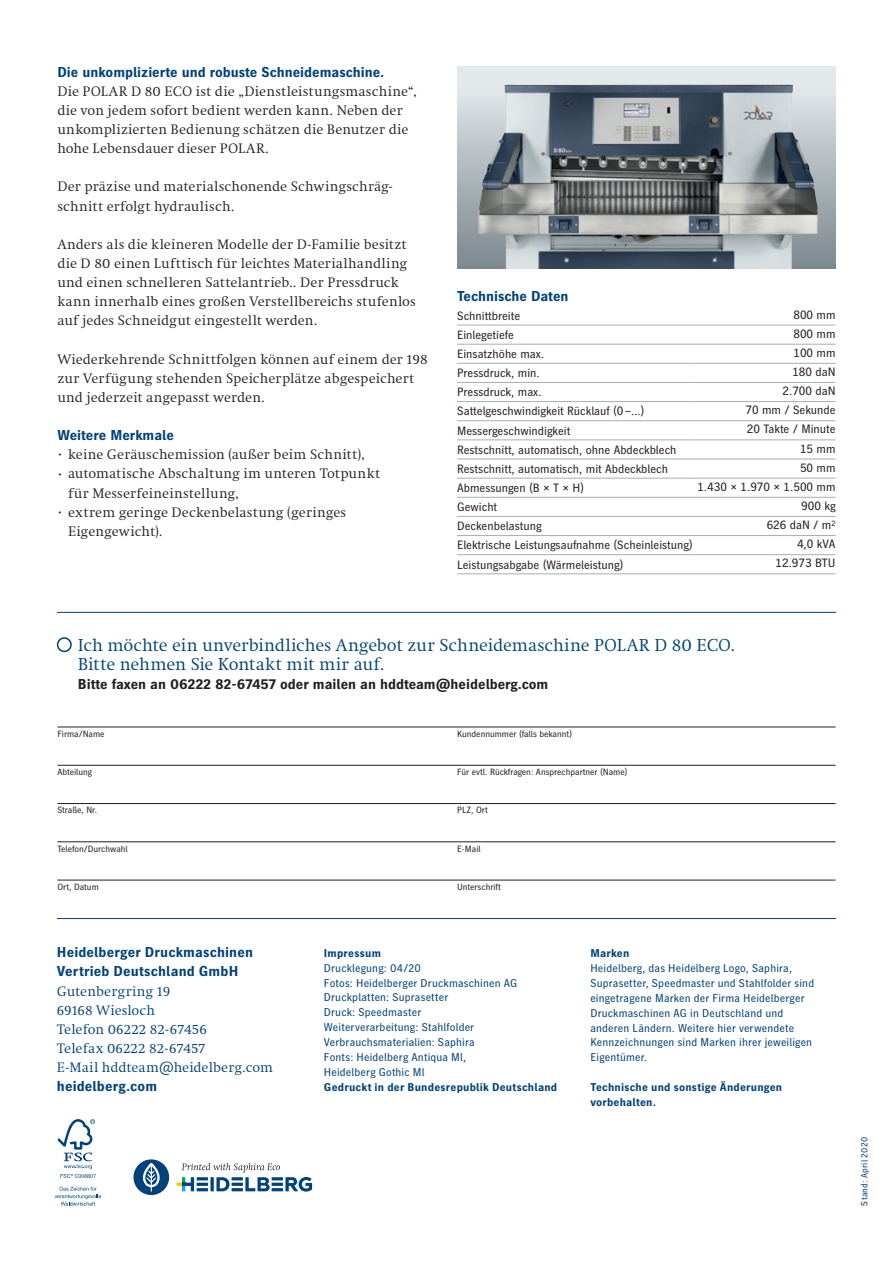
<style>
.page{position:relative;width:893px;height:1263px;background:#fff}
.page>*{position:absolute;margin:0;border:0;box-sizing:border-box;transform-origin:0 0}
.t1{font:18px/19.2px "Heidelberg Antiqua ML";color:#004279}
.t2{font:14.25px/19.2px "Heidelberg Antiqua ML";letter-spacing:.01em;color:#231f20}
.t3{font:700 14.25px/19.2px "Heidelberg Gothic Ml";color:#004279}
.t4{font:14.25px/19.2px "Heidelberg Antiqua ML";letter-spacing:.005em;color:#004279}
.t5{font:700 14.25px "Heidelberg Gothic Ml";color:#231f20}
.t6{font:12px "Heidelberg Gothic Ml";color:#231f20}
.t7{font:11.25px/14.9px "Heidelberg Gothic Ml";letter-spacing:.015em;color:#004279}
.t8{font:700 11.25px/14.9px "Heidelberg Gothic Ml";letter-spacing:.02em;color:#004279}
.t9{font:9px "Heidelberg Gothic Ml";color:#231f20}
.t10{font:9px "Heidelberg Gothic Ml";letter-spacing:.025em;color:#004279}
.s1{font-size:7.5px}
</style>
<div class="page">
<svg style="left:133px;top:1159px;width:36px;height:36px"></svg>
<svg style="left:176px;top:1163px;width:136px;height:28px"></svg>
<svg style="left:57px;top:1119px;width:39px;height:59px"></svg>
<svg style="left:55px;top:1187px;width:46px;height:19px"></svg>
<div style="left:457px;top:67px;width:379px;height:202px;background:linear-gradient(to bottom,#ebeff2,#7b878e)"></div>
<img style="left:479px;top:85px;width:339px;height:184px">
<hr style="left:57px;top:918px;width:779px;height:1px;background:#004279">
<hr style="left:57px;top:612px;width:779px;height:1px;background:#004279">
<hr style="left:457px;top:325px;width:238px;height:1px;background:#a2b0b7">
<hr style="left:695px;top:325px;width:141px;height:1px;background:#a2b0b7">
<hr style="left:457px;top:344px;width:238px;height:1px;background:#a2b0b7">
<hr style="left:695px;top:344px;width:141px;height:1px;background:#a2b0b7">
<hr style="left:457px;top:363px;width:238px;height:1px;background:#a2b0b7">
<hr style="left:695px;top:363px;width:141px;height:1px;background:#a2b0b7">
<hr style="left:457px;top:382px;width:238px;height:1px;background:#a2b0b7">
<hr style="left:695px;top:382px;width:141px;height:1px;background:#a2b0b7">
<hr style="left:457px;top:401px;width:238px;height:1px;background:#a2b0b7">
<hr style="left:695px;top:401px;width:141px;height:1px;background:#a2b0b7">
<hr style="left:457px;top:420px;width:238px;height:1px;background:#a2b0b7">
<hr style="left:695px;top:420px;width:141px;height:1px;background:#a2b0b7">
<hr style="left:457px;top:440px;width:238px;height:1px;background:#a2b0b7">
<hr style="left:695px;top:440px;width:141px;height:1px;background:#a2b0b7">
<hr style="left:457px;top:459px;width:238px;height:1px;background:#a2b0b7">
<hr style="left:695px;top:459px;width:141px;height:1px;background:#a2b0b7">
<hr style="left:457px;top:478px;width:238px;height:1px;background:#a2b0b7">
<hr style="left:695px;top:478px;width:141px;height:1px;background:#a2b0b7">
<hr style="left:457px;top:497px;width:238px;height:1px;background:#a2b0b7">
<hr style="left:695px;top:497px;width:141px;height:1px;background:#a2b0b7">
<hr style="left:457px;top:516px;width:238px;height:1px;background:#a2b0b7">
<hr style="left:695px;top:516px;width:141px;height:1px;background:#a2b0b7">
<hr style="left:457px;top:535px;width:238px;height:1px;background:#a2b0b7">
<hr style="left:695px;top:535px;width:141px;height:1px;background:#a2b0b7">
<hr style="left:457px;top:554px;width:238px;height:1px;background:#a2b0b7">
<hr style="left:695px;top:554px;width:141px;height:1px;background:#a2b0b7">
<hr style="left:457px;top:573px;width:238px;height:1px;background:#a2b0b7">
<hr style="left:695px;top:573px;width:141px;height:1px;background:#a2b0b7">
<hr style="left:57px;top:727px;width:779px;height:1px;background:#231f20">
<hr style="left:57px;top:765px;width:779px;height:1px;background:#231f20">
<hr style="left:57px;top:803px;width:779px;height:1px;background:#231f20">
<hr style="left:57px;top:841px;width:779px;height:1px;background:#231f20">
<hr style="left:57px;top:880px;width:779px;height:1px;background:#231f20">
<div style="left:57px;top:637px;width:15px;height:15px;border:2px solid #004279;border-radius:50%"></div>
<p class="t3" style="left:57px;top:62px;width:328px">Die unkomplizierte und robuste Schneidemaschine.</p>
<p class="t2" style="left:57px;top:82px;width:361px">Die POLAR D 80 ECO ist die „Dienstleistungsmaschine“, die von jedem sofort bedient werden kann. Neben der unkomplizierten Bedienung schätzen die Benutzer die hohe Lebensdauer dieser POLAR.</p>
<p class="t2" style="left:57px;top:177px;width:337px">Der präzise und materialschonende Schwingschräg&shy;schnitt erfolgt hydraulisch.</p>
<p class="t2" style="left:57px;top:235px;width:360px">Anders als die kleineren Modelle der D-Familie besitzt die D 80 einen Lufttisch für leichtes Materialhandling und einen schnelleren Sattelantrieb.. Der Pressdruck kann innerhalb eines großen Verstellbereichs stufenlos auf jedes Schneidgut eingestellt werden.</p>
<p class="t2" style="left:57px;top:349px;width:372px">Wiederkehrende Schnittfolgen können auf einem der 198 zur Verfügung stehenden Speicherplätze abgespeichert und jederzeit angepasst werden.</p>
<p class="t3" style="left:57px;top:426px;width:118px">Weitere Merkmale</p>
<p class="t2" style="left:57px;top:445px;width:309px"><span class="s1">•</span> keine Geräuschemission (außer beim Schnitt),</p>
<p class="t2" style="left:68px;top:464px;width:314px;text-indent:-11px"><span class="s1">•</span> automatische Abschaltung im unteren Totpunkt für Messerfeineinstellung,</p>
<p class="t2" style="left:68px;top:502px;width:280px;text-indent:-11px"><span class="s1">•</span> extrem geringe Deckenbelastung (geringes<br>Eigengewicht).</p>
<p class="t3" style="left:457px;top:287px;width:113px">Technische Daten</p>
<p class="t6" style="left:457px;top:309px;width:65px">Schnittbreite</p>
<p class="t6" style="left:793px;top:308px;width:44px">800 mm</p>
<p class="t6" style="left:457px;top:328px;width:58px">Einlegetiefe</p>
<p class="t6" style="left:793px;top:327px;width:44px">800 mm</p>
<p class="t6" style="left:457px;top:347px;width:89px">Einsatzhöhe max.</p>
<p class="t6" style="left:793px;top:346px;width:44px">100 mm</p>
<p class="t6" style="left:457px;top:366px;width:84px">Pressdruck, min.</p>
<p class="t6" style="left:792px;top:365px;width:45px">180 daN</p>
<p class="t6" style="left:457px;top:385px;width:86px">Pressdruck, max.</p>
<p class="t6" style="left:782px;top:384px;width:55px">2.700 daN</p>
<p class="t6" style="left:457px;top:405px;width:189px">Sattelgeschwindigkeit Rücklauf (0–...)</p>
<p class="t6" style="left:745px;top:403px;width:92px">70 mm / Sekunde</p>
<p class="t6" style="left:457px;top:424px;width:115px">Messergeschwindigkeit</p>
<p class="t6" style="left:747px;top:423px;width:90px">20 Takte / Minute</p>
<p class="t6" style="left:457px;top:443px;width:221px">Restschnitt, automatisch, ohne Abdeckblech</p>
<p class="t6" style="left:800px;top:442px;width:37px">15 mm</p>
<p class="t6" style="left:457px;top:462px;width:212px">Restschnitt, automatisch, mit Abdeckblech</p>
<p class="t6" style="left:800px;top:461px;width:37px">50 mm</p>
<p class="t6" style="left:457px;top:481px;width:128px">Abmessungen (B × T × H)</p>
<p class="t6" style="left:697px;top:480px;width:140px">1.430 × 1.970 × 1.500 mm</p>
<p class="t6" style="left:457px;top:500px;width:42px">Gewicht</p>
<p class="t6" style="left:801px;top:499px;width:36px">900 kg</p>
<p class="t6" style="left:457px;top:519px;width:86px">Deckenbelastung</p>
<p class="t6" style="left:767px;top:518px;width:70px">626 daN / m<sup>2</sup></p>
<p class="t6" style="left:457px;top:538px;width:237px">Elektrische Leistungsaufnahme (Scheinleistung)</p>
<p class="t6" style="left:797px;top:537px;width:40px">4,0 kVA</p>
<p class="t6" style="left:457px;top:558px;width:168px">Leistungsabgabe (Wärmeleistung)</p>
<p class="t6" style="left:775px;top:557px;width:62px">12.973 BTU</p>
<p class="t1" style="left:78px;top:635px;width:659px">Ich möchte ein unverbindliches Angebot zur Schneidemaschine POLAR D 80 ECO.<br>Bitte nehmen Sie Kontakt mit mir auf.</p>
<p class="t5" style="left:78px;top:676px;width:472px">Bitte faxen an 06222 82-67457 oder mailen an hddteam@heidelberg.com</p>
<p class="t9" style="left:57px;top:729px;width:49px">Firma/Name</p>
<p class="t9" style="left:457px;top:729px;width:116px">Kundennummer (falls bekannt)</p>
<p class="t9" style="left:57px;top:767px;width:36px">Abteilung</p>
<p class="t9" style="left:457px;top:767px;width:172px">Für evtl. Rückfragen: Ansprechpartner (Name)</p>
<p class="t9" style="left:57px;top:805px;width:41px">Straße, Nr.</p>
<p class="t9" style="left:457px;top:805px;width:32px">PLZ, Ort</p>
<p class="t9" style="left:57px;top:843px;width:72px">Telefon/Durchwahl</p>
<p class="t9" style="left:457px;top:843px;width:25px">E-Mail</p>
<p class="t9" style="left:57px;top:882px;width:43px">Ort, Datum</p>
<p class="t9" style="left:457px;top:882px;width:45px">Unterschrift</p>
<p class="t3" style="left:57px;top:943px;width:198px">Heidelberger Druckmaschinen<br>Vertrieb Deutschland GmbH</p>
<p class="t4" style="left:57px;top:981px;width:218px">Gutenbergring 19<br>69168 Wiesloch<br>Telefon 06222 82-67456<br>Telefax 06222 82-67457<br>E-Mail hddteam@heidelberg.com</p>
<p class="t3" style="left:57px;top:1077px;width:102px">heidelberg.com</p>
<p class="t8" style="left:324px;top:946px;width:59px">Impressum</p>
<p class="t7" style="left:324px;top:960px;width:195px">Drucklegung: 04/20<br>Fotos: Heidelberger Druckmaschinen AG<br>Druckplatten: Suprasetter<br>Druck: Speedmaster<br>Weiterverarbeitung: Stahlfolder<br>Verbrauchsmaterialien: Saphira<br>Fonts: Heidelberg Antiqua Ml,<br>Heidelberg Gothic Ml</p>
<p class="t8" style="left:324px;top:1080px;width:235px">Gedruckt in der Bundesrepublik Deutschland</p>
<p class="t8" style="left:590px;top:946px;width:41px">Marken</p>
<p class="t7" style="left:590px;top:961px;width:225px">Heidelberg, das Heidelberg Logo, Saphira, Suprasetter, Speedmaster und Stahlfolder sind eingetragene Marken der Firma Heidelberger Druckmaschinen AG in Deutschland und anderen Ländern. Weitere hier verwendete Kennzeichnungen sind Marken ihrer jeweiligen Eigentümer.</p>
<p class="t8" style="left:590px;top:1080px;width:193px">Technische und sonstige Änderungen vorbehalten.</p>
<p class="t10" style="left:859px;top:1205px;width:70px;rotate:-90deg">Stand: April 2020</p>
</div>
